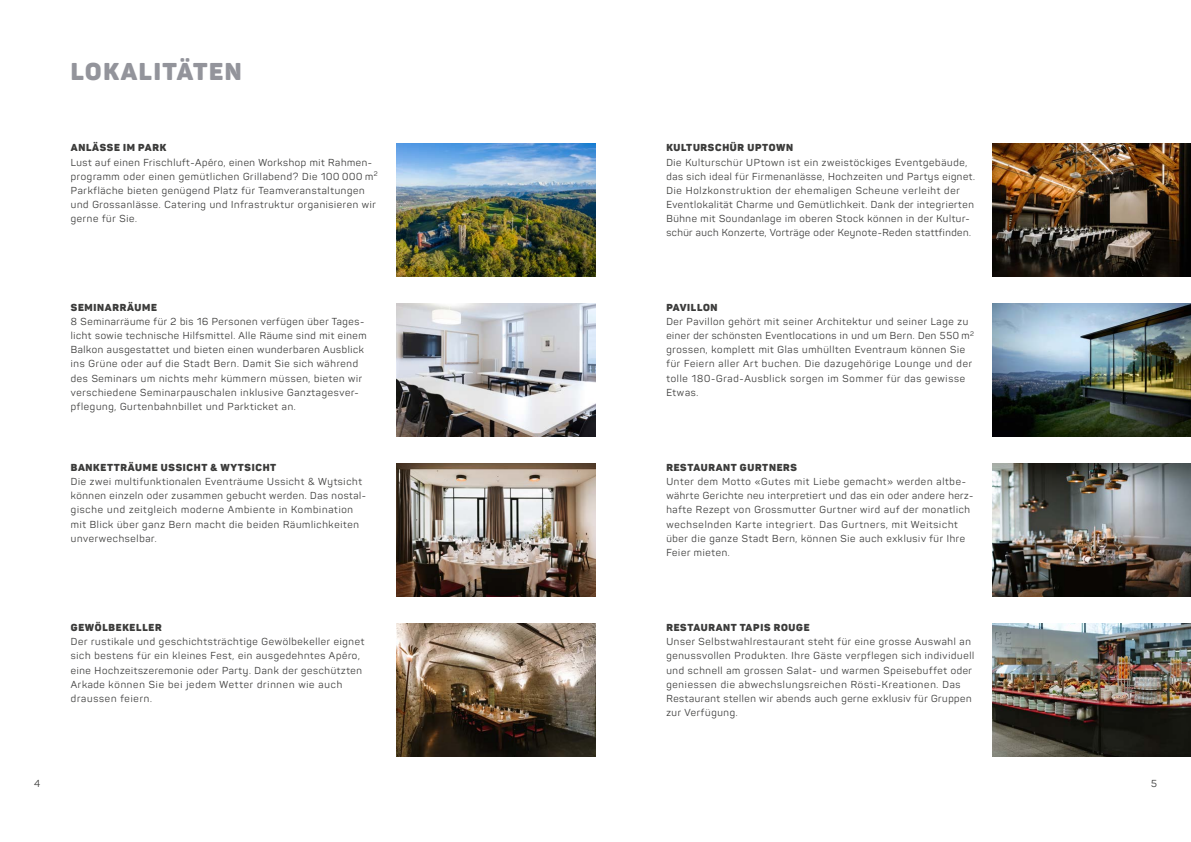
<style>
.page{position:relative;width:1191px;height:842px;background:#fff}
.page>*{position:absolute;margin:0;border:0;box-sizing:border-box;transform-origin:0 0}
.t1{font:24px "Panton Black Caps";letter-spacing:.07em;color:#93949b}
.t2{font:10px/14.2px "Panton";letter-spacing:.07em;color:#3b3b3a}
.t3{font:10px "Panton Black Caps";letter-spacing:.07em;color:#3b3b3a}
</style>
<div class="page">
<img style="left:397px;top:143px;width:198px;height:133px">
<img style="left:397px;top:303px;width:198px;height:134px">
<img style="left:397px;top:463px;width:198px;height:134px">
<img style="left:397px;top:624px;width:198px;height:133px">
<img style="left:992px;top:143px;width:199px;height:133px">
<img style="left:992px;top:303px;width:199px;height:134px">
<img style="left:992px;top:463px;width:199px;height:134px">
<img style="left:992px;top:624px;width:199px;height:133px">
<h1 class="t1" style="left:71px;top:56px;width:172px">LOKALITÄTEN</h1>
<p class="t3" style="left:71px;top:141px;width:97px">ANLÄSSE IM PARK</p>
<p class="t2" style="left:71px;top:155px;width:308px">Lust auf einen Frischluft-Apéro, einen Workshop mit Rahmen&shy;programm oder einen gemütlichen Grillabend? Die 100 000 m<sup>2<br></sup>Parkfläche bieten genügend Platz für Teamveranstaltungen und Grossanlässe. Catering und Infrastruktur organisieren wir gerne für Sie.</p>
<p class="t3" style="left:71px;top:301px;width:88px">SEMINARRÄUME</p>
<p class="t2" style="left:71px;top:314px;width:297px">8 Seminarräume für 2 bis 16 Personen verfügen über Tages&shy;licht sowie technische Hilfsmittel. Alle Räume sind mit einem Balkon ausgestattet und bieten einen wunderbaren Ausblick ins Grüne oder auf die Stadt Bern. Damit Sie sich während des Seminars um nichts mehr kümmern müssen, bieten wir verschiedene Seminarpauschalen inklusive Ganztagesver&shy;pflegung, Gurtenbahnbillet und Parkticket an.</p>
<p class="t3" style="left:71px;top:461px;width:207px">BANKETTRÄUME USSICHT &amp; WYTSICHT</p>
<p class="t2" style="left:71px;top:474px;width:297px">Die zwei multifunktionalen Eventräume Ussicht &amp; Wytsicht können einzeln oder zusammen gebucht werden. Das nostal&shy;gische und zeitgleich moderne Ambiente in Kombination mit Blick über ganz Bern macht die beiden Räumlichkeiten unverwechselbar.</p>
<p class="t3" style="left:71px;top:621px;width:92px">GEWÖLBEKELLER</p>
<p class="t2" style="left:71px;top:634px;width:295px">Der rustikale und geschichtsträchtige Gewölbekeller eignet sich bestens für ein kleines Fest, ein ausgedehntes Apéro, eine Hochzeitszeremonie oder Party. Dank der geschützten Arkade können Sie bei jedem Wetter drinnen wie auch draussen feiern.</p>
<p class="t3" style="left:666px;top:141px;width:128px">KULTURSCHÜR UPTOWN</p>
<p class="t2" style="left:666px;top:155px;width:310px">Die Kulturschür UPtown ist ein zweistöckiges Eventgebäude, das sich ideal für Firmenanlässe, Hochzeiten und Partys eignet.<br>Die Holzkonstruktion der ehemaligen Scheune verleiht der Eventlokalität Charme und Gemütlichkeit. Dank der integrierten Bühne mit Soundanlage im oberen Stock können in der Kultur&shy;schür auch Konzerte, Vorträge oder Keynote-Reden stattfinden.</p>
<p class="t3" style="left:666px;top:301px;width:53px">PAVILLON</p>
<p class="t2" style="left:666px;top:314px;width:309px">Der Pavillon gehört mit seiner Architektur und seiner Lage zu einer der schönsten Eventlocations in und um Bern. Den 550 m<sup>2 </sup>grossen, komplett mit Glas umhüllten Eventraum können Sie für Feiern aller Art buchen. Die dazugehörige Lounge und der tolle 180-Grad-Ausblick sorgen im Sommer für das gewisse Etwas.</p>
<p class="t3" style="left:666px;top:461px;width:132px">RESTAURANT GURTNERS</p>
<p class="t2" style="left:666px;top:474px;width:308px">Unter dem Motto «Gutes mit Liebe gemacht» werden altbe&shy;währte Gerichte neu interpretiert und das ein oder andere herz&shy;hafte Rezept von Grossmutter Gurtner wird auf der monatlich wechselnden Karte integriert. Das Gurtners, mit Weitsicht über die ganze Stadt Bern, können Sie auch exklusiv für Ihre Feier mieten.</p>
<p class="t3" style="left:666px;top:621px;width:145px">RESTAURANT TAPIS ROUGE</p>
<p class="t2" style="left:666px;top:634px;width:309px">Unser Selbstwahlrestaurant steht für eine grosse Auswahl an genussvollen Produkten. Ihre Gäste verpflegen sich individuell und schnell am grossen Salat- und warmen Speisebuffet oder geniessen die abwechslungsreichen Rösti-Kreationen. Das Restaurant stellen wir abends auch gerne exklusiv für Gruppen zur Verfügung.</p>
<p class="t2" style="left:34px;top:776px;width:8px">4</p>
<p class="t2" style="left:1151px;top:776px;width:7px">5</p>
</div>
